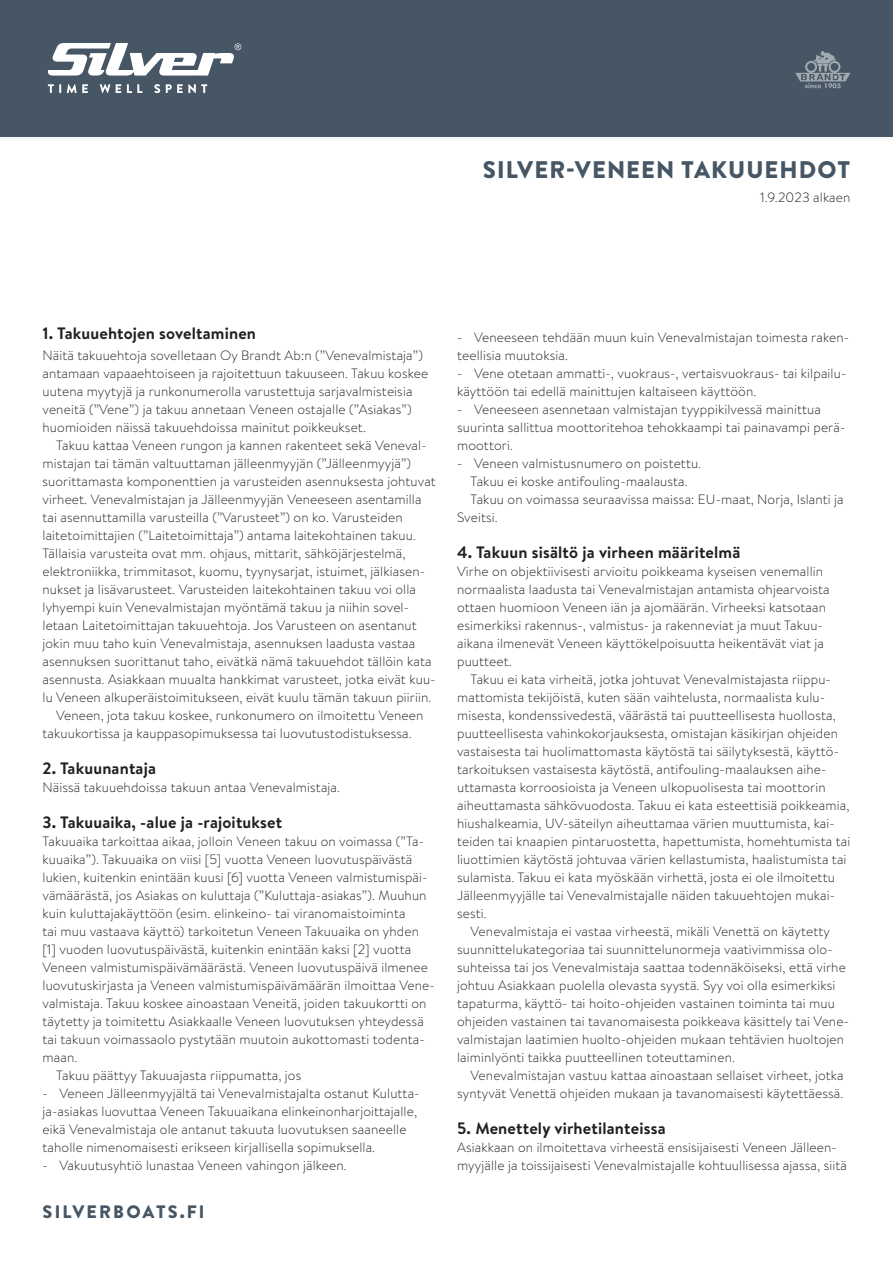
<style>
.page{position:relative;width:893px;height:1263px;background:#fff}
.page>*{position:absolute;margin:0;border:0;box-sizing:border-box;transform-origin:0 0}
.t1{font:900 24px "Brandon Text";letter-spacing:.045em;color:#465664}
.t2{font:900 18px "Brandon Text";letter-spacing:.12em;color:#465664}
.t3{font:700 16.5px "Brandon Text";letter-spacing:.01em;color:#231f20}
.t4{font:300 13.5px/18px "Brandon Text";letter-spacing:.01em;color:#231f20}
</style>
<div class="page">
<div style="left:0;top:0;width:893px;height:143px;background:#eeeeef;opacity:.7"></div>
<div style="left:0;top:0;width:893px;height:136px;background:#465664"></div>
<svg style="left:795px;top:51px;width:55px;height:37px"></svg>
<svg style="left:48px;top:43px;width:193px;height:33px"></svg>
<svg style="left:48px;top:84px;width:159px;height:9px"></svg>
<h1 class="t1" style="left:483px;top:153px;width:369px">SILVER-VENEEN TAKUUEHDOT</h1>
<p class="t4" style="left:760px;top:188px;width:92px">1.9.2023 alkaen</p>
<p class="t3" style="left:43px;top:322px;width:215px">1. Takuuehtojen soveltaminen</p>
<p class="t4" style="left:43px;top:346px;width:387px">Näitä takuuehtoja sovelletaan Oy Brandt Ab:n (”Venevalmistaja”) antamaan vapaaehtoiseen ja rajoitettuun takuuseen. Takuu koskee uutena myytyjä ja runkonumerolla varustettuja sarjavalmisteisia veneitä (”Vene”) ja takuu annetaan Veneen ostajalle (”Asiakas”) huomioiden näissä takuuehdoissa mainitut poikkeukset.</p>
<p class="t4" style="left:56px;top:436px;width:372px">Takuu kattaa Veneen rungon ja kannen rakenteet sekä Veneval-</p>
<p class="t4" style="left:43px;top:454px;width:370px">mistajan tai tämän valtuuttaman jälleenmyyjän (”Jälleenmyyjä”)</p>
<p class="t4" style="left:43px;top:472px;width:395px">suorittamasta komponenttien ja varusteiden asennuksesta johtuvat</p>
<p class="t4" style="left:43px;top:490px;width:380px">virheet. Venevalmistajan ja Jälleenmyyjän Veneeseen asentamilla</p>
<p class="t4" style="left:43px;top:508px;width:362px">tai asennuttamilla varusteilla (”Varusteet”) on ko. Varusteiden</p>
<p class="t4" style="left:43px;top:526px;width:375px">laitetoimittajien (”Laitetoimittaja”) antama laitekohtainen takuu.</p>
<p class="t4" style="left:43px;top:544px;width:365px">Tällaisia varusteita ovat mm. ohjaus, mittarit, sähköjärjestelmä,</p>
<p class="t4" style="left:43px;top:562px;width:384px">elektroniikka, trimmitasot, kuomu, tyynysarjat, istuimet, jälkiasen-</p>
<p class="t4" style="left:43px;top:580px;width:375px">nukset ja lisävarusteet. Varusteiden laitekohtainen takuu voi olla</p>
<p class="t4" style="left:43px;top:598px;width:368px">lyhyempi kuin Venevalmistajan myöntämä takuu ja niihin sovel-</p>
<p class="t4" style="left:43px;top:616px;width:376px">letaan Laitetoimittajan takuuehtoja. Jos Varusteen on asentanut</p>
<p class="t4" style="left:43px;top:634px;width:374px">jokin muu taho kuin Venevalmistaja, asennuksen laadusta vastaa</p>
<p class="t4" style="left:43px;top:652px;width:390px">asennuksen suorittanut taho, eivätkä nämä takuuehdot tällöin kata</p>
<p class="t4" style="left:43px;top:670px;width:395px">asennusta. Asiakkaan muualta hankkimat varusteet, jotka eivät kuu-</p>
<p class="t4" style="left:43px;top:688px;width:390px">lu Veneen alkuperäistoimitukseen, eivät kuulu tämän takuun piiriin.</p>
<p class="t4" style="left:56px;top:706px;width:369px">Veneen, jota takuu koskee, runkonumero on ilmoitettu Veneen</p>
<p class="t4" style="left:43px;top:724px;width:371px">takuukortissa ja kauppasopimuksessa tai luovutustodistuksessa.</p>
<p class="t3" style="left:43px;top:757px;width:115px">2. Takuunantaja</p>
<p class="t4" style="left:43px;top:778px;width:299px">Näissä takuuehdoissa takuun antaa Venevalmistaja.</p>
<p class="t3" style="left:43px;top:811px;width:241px">3. Takuuaika, -alue ja -rajoitukset</p>
<p class="t4" style="left:43px;top:832px;width:383px">Takuuaika tarkoittaa aikaa, jolloin Veneen takuu on voimassa (”Ta-</p>
<p class="t4" style="left:43px;top:850px;width:371px">kuuaika”). Takuuaika on viisi [5] vuotta Veneen luovutuspäivästä</p>
<p class="t4" style="left:43px;top:868px;width:387px">lukien, kuitenkin enintään kuusi [6] vuotta Veneen valmistumispäi-</p>
<p class="t4" style="left:43px;top:886px;width:386px">vämäärästä, jos Asiakas on kuluttaja (”Kuluttaja-asiakas”). Muuhun</p>
<p class="t4" style="left:43px;top:904px;width:364px">kuin kuluttajakäyttöön (esim. elinkeino- tai viranomaistoiminta</p>
<p class="t4" style="left:43px;top:922px;width:378px">tai muu vastaava käyttö) tarkoitetun Veneen Takuuaika on yhden</p>
<p class="t4" style="left:43px;top:940px;width:370px">[1] vuoden luovutuspäivästä, kuitenkin enintään kaksi [2] vuotta</p>
<p class="t4" style="left:43px;top:958px;width:387px">Veneen valmistumispäivämäärästä. Veneen luovutuspäivä ilmenee</p>
<p class="t4" style="left:43px;top:976px;width:394px">luovutuskirjasta ja Veneen valmistumispäivämäärän ilmoittaa Vene-</p>
<p class="t4" style="left:43px;top:994px;width:386px">valmistaja. Takuu koskee ainoastaan Veneitä, joiden takuukortti on</p>
<p class="t4" style="left:43px;top:1012px;width:383px">täytetty ja toimitettu Asiakkaalle Veneen luovutuksen yhteydessä</p>
<p class="t4" style="left:43px;top:1030px;width:384px">tai takuun voimassaolo pystytään muutoin aukottomasti todenta-</p>
<p class="t4" style="left:43px;top:1048px;width:36px">maan.</p>
<p class="t4" style="left:56px;top:1066px;width:247px">Takuu päättyy Takuuajasta riippumatta, jos</p>
<p class="t4" style="left:43px;top:1084px;width:379px">- Veneen Jälleenmyyjältä tai Venevalmistajalta ostanut Kulutta&shy;ja-asiakas luovuttaa Veneen Takuuaikana elinkeinonharjoittajalle, eikä Venevalmistaja ole antanut takuuta luovutuksen saaneelle taholle nimenomaisesti erikseen kirjallisella sopimuksella.</p>
<p class="t4" style="left:43px;top:1156px;width:306px">- Vakuutusyhtiö lunastaa Veneen vahingon jälkeen.</p>
<h2 class="t2" style="left:43px;top:1199px;width:163px">SILVERBOATS.FI</h2>
<p class="t4" style="left:457px;top:328px;width:393px">- Veneeseen tehdään muun kuin Venevalmistajan toimesta raken&shy;teellisia muutoksia.</p>
<p class="t4" style="left:457px;top:364px;width:391px">- Vene otetaan ammatti-, vuokraus-, vertaisvuokraus- tai kilpailu&shy;käyttöön tai edellä mainittujen kaltaiseen käyttöön.</p>
<p class="t4" style="left:457px;top:400px;width:390px">- Veneeseen asennetaan valmistajan tyyppikilvessä mainittua suurinta sallittua moottoritehoa tehokkaampi tai painavampi perä&shy;moottori.</p>
<p class="t4" style="left:457px;top:454px;width:246px">- Veneen valmistusnumero on poistettu.</p>
<p class="t4" style="left:471px;top:472px;width:219px">Takuu ei koske antifouling-maalausta.</p>
<p class="t4" style="left:471px;top:490px;width:375px">Takuu on voimassa seuraavissa maissa: EU-maat, Norja, Islanti ja</p>
<p class="t4" style="left:457px;top:508px;width:42px">Sveitsi.</p>
<p class="t3" style="left:457px;top:541px;width:285px">4. Takuun sisältö ja virheen määritelmä</p>
<p class="t4" style="left:457px;top:562px;width:374px">Virhe on objektiivisesti arvioitu poikkeama kyseisen venemallin normaalista laadusta tai Venevalmistajan antamista ohjearvoista ottaen huomioon Veneen iän ja ajomäärän. Virheeksi katsotaan esimerkiksi rakennus-, valmistus- ja rakenneviat ja muut Takuu&shy;aikana ilmenevät Veneen käyttökelpoisuutta heikentävät viat ja puutteet.</p>
<p class="t4" style="left:471px;top:670px;width:362px">Takuu ei kata virheitä, jotka johtuvat Venevalmistajasta riippu-</p>
<p class="t4" style="left:457px;top:688px;width:369px">mattomista tekijöistä, kuten sään vaihtelusta, normaalista kulu-</p>
<p class="t4" style="left:457px;top:706px;width:380px">misesta, kondenssivedestä, väärästä tai puutteellisesta huollosta,</p>
<p class="t4" style="left:457px;top:724px;width:382px">puutteellisesta vahinkokorjauksesta, omistajan käsikirjan ohjeiden</p>
<p class="t4" style="left:457px;top:742px;width:383px">vastaisesta tai huolimattomasta käytöstä tai säilytyksestä, käyttö-</p>
<p class="t4" style="left:457px;top:760px;width:371px">tarkoituksen vastaisesta käytöstä, antifouling-maalauksen aihe-</p>
<p class="t4" style="left:457px;top:778px;width:370px">uttamasta korroosioista ja Veneen ulkopuolisesta tai moottorin</p>
<p class="t4" style="left:457px;top:796px;width:394px">aiheuttamasta sähkövuodosta. Takuu ei kata esteettisiä poikkeamia,</p>
<p class="t4" style="left:457px;top:814px;width:379px">hiushalkeamia, UV-säteilyn aiheuttamaa värien muuttumista, kai-</p>
<p class="t4" style="left:457px;top:832px;width:395px">teiden tai knaapien pintaruostetta, hapettumista, homehtumista tai</p>
<p class="t4" style="left:457px;top:850px;width:391px">liuottimien käytöstä johtuvaa värien kellastumista, haalistumista tai</p>
<p class="t4" style="left:457px;top:868px;width:379px">sulamista. Takuu ei kata myöskään virhettä, josta ei ole ilmoitettu</p>
<p class="t4" style="left:457px;top:886px;width:380px">Jälleenmyyjälle tai Venevalmistajalle näiden takuuehtojen mukai-</p>
<p class="t4" style="left:457px;top:904px;width:31px">sesti.</p>
<p class="t4" style="left:471px;top:922px;width:361px">Venevalmistaja ei vastaa virheestä, mikäli Venettä on käytetty</p>
<p class="t4" style="left:457px;top:940px;width:377px">suunnittelukategoriaa tai suunnittelunormeja vaativimmissa olo-</p>
<p class="t4" style="left:457px;top:958px;width:390px">suhteissa tai jos Venevalmistaja saattaa todennäköiseksi, että virhe</p>
<p class="t4" style="left:457px;top:976px;width:380px">johtuu Asiakkaan puolella olevasta syystä. Syy voi olla esimerkiksi</p>
<p class="t4" style="left:457px;top:994px;width:379px">tapaturma, käyttö- tai hoito-ohjeiden vastainen toiminta tai muu</p>
<p class="t4" style="left:457px;top:1012px;width:393px">ohjeiden vastainen tai tavanomaisesta poikkeava käsittely tai Vene-</p>
<p class="t4" style="left:457px;top:1030px;width:388px">valmistajan laatimien huolto-ohjeiden mukaan tehtävien huoltojen</p>
<p class="t4" style="left:457px;top:1048px;width:279px">laiminlyönti taikka puutteellinen toteuttaminen.</p>
<p class="t4" style="left:471px;top:1066px;width:374px">Venevalmistajan vastuu kattaa ainoastaan sellaiset virheet, jotka</p>
<p class="t4" style="left:457px;top:1084px;width:388px">syntyvät Venettä ohjeiden mukaan ja tavanomaisesti käytettäessä.</p>
<p class="t3" style="left:457px;top:1117px;width:210px">5. Menettely virhetilanteissa</p>
<p class="t4" style="left:457px;top:1138px;width:391px">Asiakkaan on ilmoitettava virheestä ensisijaisesti Veneen Jälleen&shy;myyjälle ja toissijaisesti Venevalmistajalle kohtuullisessa ajassa, siitä</p>
</div>
